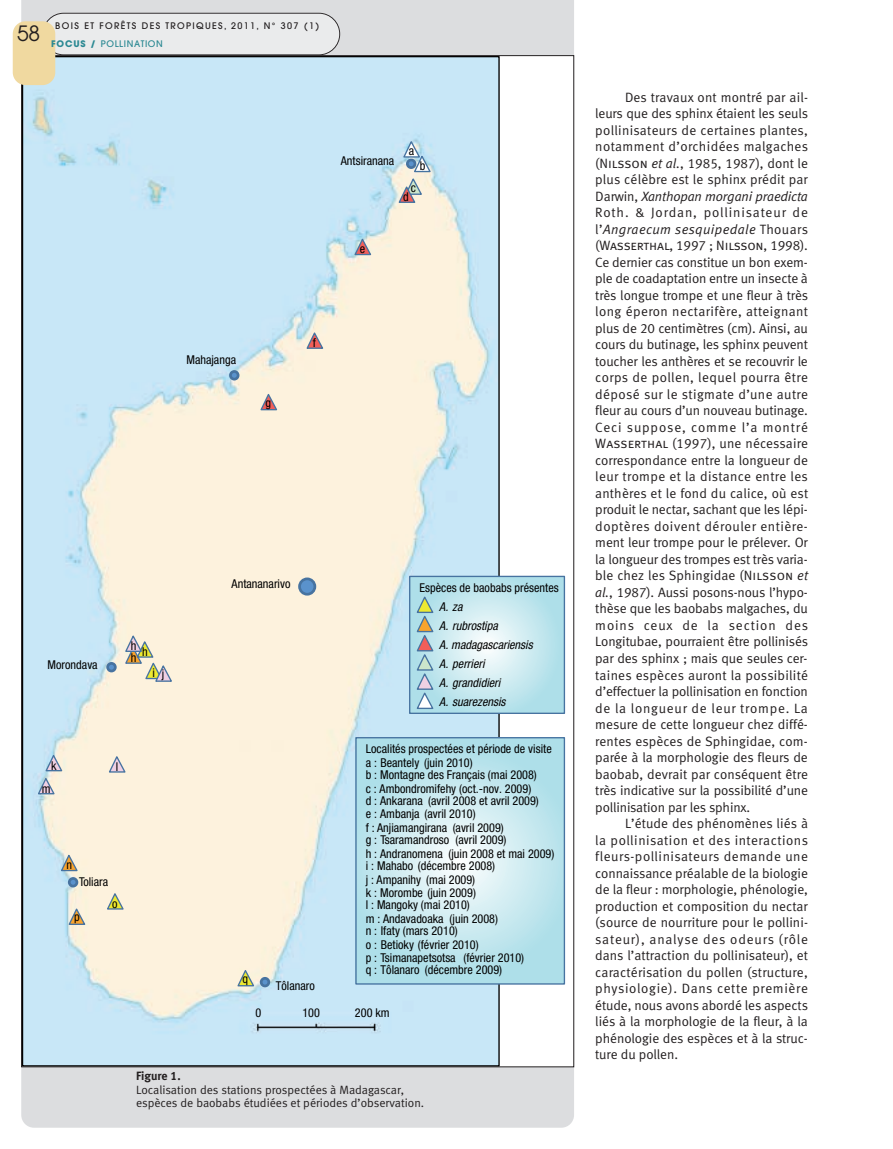
<style>
.page{position:relative;width:893px;height:1149px;background:#fff}
.page>*{position:absolute;margin:0;border:0;box-sizing:border-box;transform-origin:0 0}
.t1{font:21px "Avant Garde";color:#231f20}
.t2{font:13.5px/16.5px "Meta Normal LF";letter-spacing:-.01em;color:#231f20;text-align:justify}
.t3{font:condensed 12.15px/13.5px "Helvetica Neue";color:#000}
.t4{font:italic condensed 12.15px/18.9px "Helvetica Neue";color:#000}
.t5{font:12px/13.5px "Meta Normal LF";color:#231f20}
.t6{font:12px "Meta Bold LF";color:#231f20}
.t7{font:500 9px/18px "Avant Garde";letter-spacing:.15em;color:#231f20}
.s1{font-weight:700;color:#2c8993}
.s2{color:#2c8993}
.s3{font-family:"Meta Normal LF Caps"}
.s4{font-style:italic}
</style>
<div class="page">
<div style="left:21px;top:0;width:553px;height:1127px;background:#dcdddf"></div>
<div style="left:22px;top:56px;width:552px;height:1010px;background:#fff"></div>
<img style="left:24px;top:58px;width:474px;height:1006px">
<div style="left:300px;top:578px;width:15px;height:16px;background:#5a92cc;border-radius:50%"></div>
<div style="left:298px;top:577px;width:18px;height:18px;border:3px solid #4773a0;border-radius:50%"></div>
<div style="left:230px;top:371px;width:8px;height:8px;background:#5a92cc;border-radius:50%"></div>
<div style="left:229px;top:370px;width:10px;height:10px;border:3px solid #4773a0;border-radius:50%"></div>
<div style="left:108px;top:663px;width:7px;height:7px;background:#5a92cc;border-radius:50%"></div>
<div style="left:106px;top:661px;width:11px;height:11px;border:3px solid #4773a0;border-radius:50%"></div>
<div style="left:69px;top:878px;width:8px;height:7px;background:#5a92cc;border-radius:50%"></div>
<div style="left:68px;top:876px;width:10px;height:11px;border:3px solid #4773a0;border-radius:50%"></div>
<div style="left:261px;top:977px;width:8px;height:8px;background:#5a92cc;border-radius:50%"></div>
<div style="left:260px;top:976px;width:10px;height:11px;border:3px solid #4773a0;border-radius:50%"></div>
<svg style="left:353px;top:236px;width:20px;height:20px"></svg>
<svg style="left:305px;top:330px;width:20px;height:20px"></svg>
<svg style="left:259px;top:391px;width:20px;height:20px"></svg>
<svg style="left:37px;top:752px;width:27px;height:43px"></svg>
<svg style="left:60px;top:852px;width:19px;height:20px"></svg>
<svg style="left:106px;top:890px;width:19px;height:20px"></svg>
<svg style="left:67px;top:905px;width:20px;height:20px"></svg>
<svg style="left:108px;top:753px;width:19px;height:20px"></svg>
<svg style="left:236px;top:967px;width:20px;height:20px"></svg>
<svg style="left:397px;top:139px;width:35px;height:65px;background:#cdd5d7"></svg>
<svg style="left:124px;top:633px;width:50px;height:49px;background:#e4dcc4"></svg>
<svg style="left:357px;top:738px;width:206px;height:244px;background:#c3e6ee"></svg>
<div style="left:355px;top:736px;width:210px;height:248px;border:1px solid #4773a0"></div>
<svg style="left:411px;top:577px;width:152px;height:134px;background:#c5e7ee"></svg>
<div style="left:409px;top:575px;width:156px;height:138px;border:1px solid #4773a0"></div>
<svg style="left:416px;top:594px;width:19px;height:116px;background:#adc6c8"></svg>
<svg style="left:43px;top:13px;width:297px;height:42px;background:#e2e3e4"></svg>
<div style="left:13px;top:21px;width:42px;height:64px;background:#f0d9a0;border-radius:13px"></div>
<h1 class="t1" style="left:17px;top:26px;width:25px">58</h1>
<p class="t7" style="left:51px;top:18px;width:270px;text-indent:4px">BOIS ET FORÊTS DES TROPIQUES, 2011, N° 307 (1)<br><span class="s1">FOCUS /</span> <span class="s2">POLLINATION</span></p>
<p class="t3" style="left:186px;top:354px;width:51px">Mahajanga</p>
<p class="t3" style="left:265px;top:396px;width:7px">g</p>
<p class="t3" style="left:341px;top:155px;width:55px">Antsiranana</p>
<p class="t3" style="left:409px;top:145px;width:7px">a</p>
<p class="t3" style="left:420px;top:160px;width:7px">b</p>
<p class="t3" style="left:411px;top:182px;width:7px">c</p>
<p class="t3" style="left:403px;top:191px;width:7px">d</p>
<p class="t3" style="left:360px;top:243px;width:7px">e</p>
<p class="t3" style="left:313px;top:337px;width:5px">f</p>
<p class="t3" style="left:48px;top:658px;width:52px">Morondava</p>
<p class="t3" style="left:131px;top:640px;width:7px">h</p>
<p class="t3" style="left:142px;top:646px;width:7px">h</p>
<p class="t3" style="left:131px;top:652px;width:7px">h</p>
<p class="t3" style="left:152px;top:667px;width:13px">i j</p>
<p class="t3" style="left:51px;top:759px;width:7px">k</p>
<p class="t3" style="left:42px;top:782px;width:10px">m</p>
<p class="t3" style="left:116px;top:760px;width:4px">l</p>
<p class="t3" style="left:66px;top:858px;width:7px">n</p>
<p class="t3" style="left:79px;top:876px;width:31px">Toliara</p>
<p class="t3" style="left:74px;top:910px;width:7px">p</p>
<p class="t3" style="left:112px;top:897px;width:7px">o</p>
<p class="t3" style="left:232px;top:577px;width:60px">Antananarivo</p>
<p class="t3" style="left:243px;top:972px;width:7px">q</p>
<p class="t3" style="left:276px;top:979px;width:41px">Tôlanaro</p>
<p class="t3" style="left:419px;top:582px;width:141px">Espèces de baobabs présentes</p>
<p class="t4" style="left:439px;top:597px;width:95px">A. za<br>A. rubrostipa<br>A. madagascariensis<br>A. perrieri<br>A. grandidieri<br>A. suarezensis</p>
<p class="t3" style="left:366px;top:743px;width:187px">Localités prospectées et période de visite a : Beantely (juin 2010)</p>
<p class="t3" style="left:366px;top:769px;width:173px">b : Montagne des Français (mai 2008) c : Ambondromifehy (oct.-nov. 2009)</p>
<p class="t3" style="left:366px;top:794px;width:175px">d : Ankarana (avril 2008 et avril 2009) e : Ambanja (avril 2010)<br>f : Anjiamangirana (avril 2009)</p>
<p class="t3" style="left:366px;top:833px;width:190px">g : Tsaramandroso (avril 2009)<br>h : Andranomena (juin 2008 et mai 2009)</p>
<p class="t3" style="left:366px;top:859px;width:131px">i : Mahabo (décembre 2008) j : Ampanihy (mai 2009)<br>k : Morombe (juin 2009)</p>
<p class="t3" style="left:366px;top:898px;width:134px">l : Mangoky (mai 2010)<br>m : Andavadoaka (juin 2008)</p>
<p class="t3" style="left:366px;top:924px;width:160px">n : Ifaty (mars 2010)<br>o : Betioky (février 2010)<br>p : Tsimanapetsotsa (février 2010)</p>
<p class="t3" style="left:366px;top:963px;width:138px">q : Tôlanaro (décembre 2009)</p>
<p class="t3" style="left:256px;top:1006px;width:7px">0</p>
<p class="t3" style="left:302px;top:1006px;width:19px">100</p>
<p class="t3" style="left:355px;top:1006px;width:36px">200 km</p>
<p class="t6" style="left:136px;top:1071px;width:46px">Figure 1.</p>
<p class="t5" style="left:136px;top:1083px;width:290px">Localisation des stations prospectées à Madagascar, espèces de baobabs étudiées et périodes d’observation.</p>
<p class="t2" style="left:595px;top:90px;width:214px;text-indent:30px">Des travaux ont montré par ail&shy;leurs que des sphinx étaient les seuls pollinisateurs de certaines plantes, notamment d’orchidées malgaches (N<span class="s3">ilsson</span> <span class="s4">et al.</span>, 1985, 1987), dont le plus célèbre est le sphinx prédit par <span class="s3">D</span>arwin<span class="s3">,</span> <span class="s4">Xanthopan morgani praedicta </span>Roth. &amp; Jordan, pollinisateur de l’<span class="s4">Angraecum sesquipedale</span> Thouars (W<span class="s3">asserthal</span>, 1997 ; N<span class="s3">ilsson</span>, 1998).<br>Ce dernier cas constitue un bon exem&shy;ple de coadaptation entre un insecte à très longue trompe et une fleur à très long éperon nectarifère, atteignant plus de 20 centimètres (cm). Ainsi, au cours du butinage, les sphinx peuvent toucher les anthères et se recouvrir le corps de pollen, lequel pourra être déposé sur le stigmate d’une autre fleur au cours d’un nouveau butinage.<br>Ceci suppose, comme l’a montré <span class="s3">Wasserthal</span> (1997), une nécessaire correspondance entre la longueur de leur trompe et la distance entre les anthères et le fond du calice, où est produit le nectar, sachant que les lépi&shy;doptères doivent dérouler entière&shy;ment leur trompe pour le prélever. Or la longueur des trompes est très varia&shy;ble chez les Sphingidae (N<span class="s3">ilsson</span> <span class="s4">et al.</span>, 1987). Aussi posons-nous l’hypo&shy;thèse que les baobabs malgaches, du moins ceux de la section des Longitubae, pourraient être pollinisés par des sphinx ; mais que seules cer&shy;taines espèces auront la possibilité d’effectuer la pollinisation en fonction de la longueur de leur trompe. La mesure de cette longueur chez diffé&shy;rentes espèces de Sphingidae, com&shy;parée à la morphologie des fleurs de baobab, devrait par conséquent être très indicative sur la possibilité d’une pollinisation par les sphinx.</p>
<p class="t2" style="left:595px;top:816px;width:214px;text-indent:30px">L’étude des phénomènes liés à la pollinisation et des interactions fleurs-pollinisateurs demande une connaissance préalable de la biologie de la fleur : morphologie, phénologie, production et composition du nectar (source de nourriture pour le pollini&shy;sateur), analyse des odeurs (rôle dans l’attraction du pollinisateur), et caractérisation du pollen (structure, physiologie). Dans cette première étude, nous avons abordé les aspects liés à la morphologie de la fleur, à la phénologie des espèces et à la struc&shy;ture du pollen.</p>
</div>
